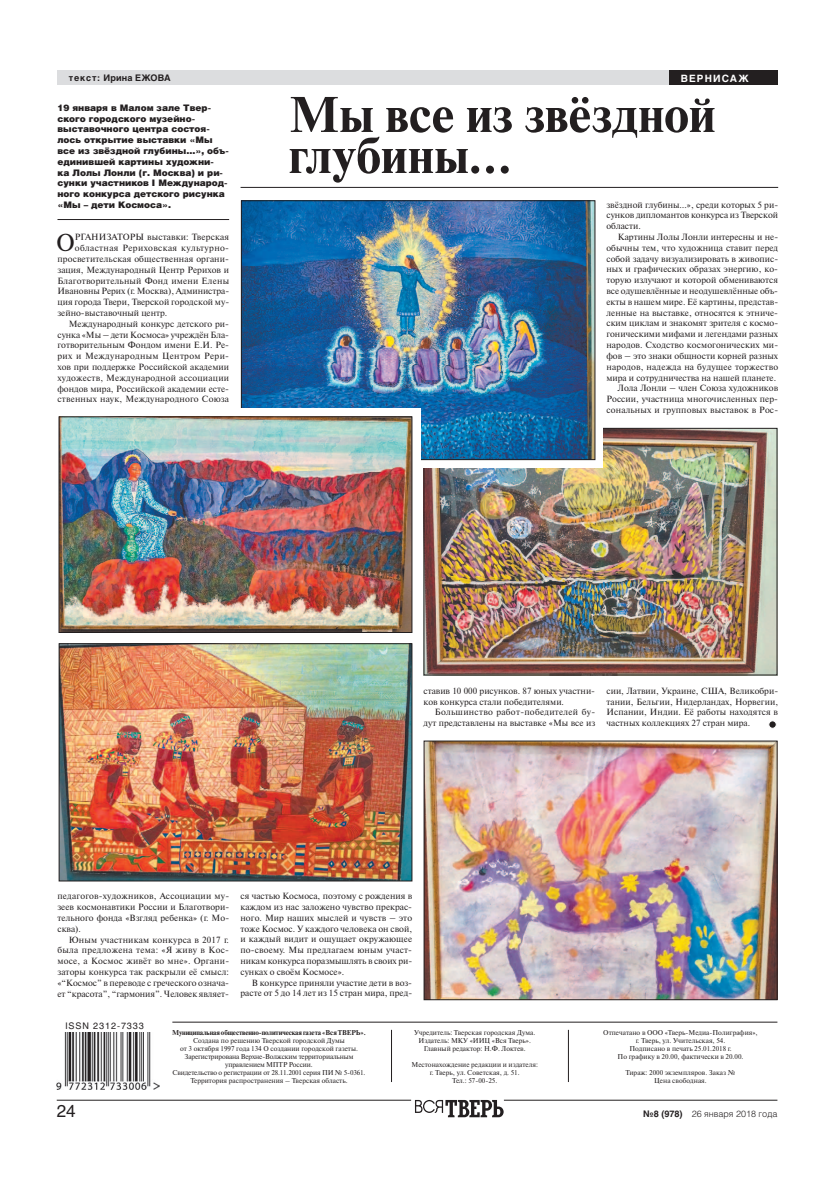
<style>
.page{position:relative;width:820px;height:1191px;background:#fff}
.page>*{position:absolute;margin:0;border:0;box-sizing:border-box;transform-origin:0 0}
.t1{font:700 50px/41px "Newton C";color:#231f20}
.t2{font:24.4px "Newton C";color:#231f20}
.t3{font:17px "Helios";color:#231f20}
.t4{font:700 10px "Helios";color:#fff}
.t5{font:9px/10.8px "Newton C";color:#231f20;text-align:justify}
.t6{font:900 9px/10.8px "Helios";color:#231f20}
.t7{font:9px "Newton C";letter-spacing:.02em;color:#231f20}
.t8{font:9px/10.8px "Newton C";letter-spacing:.03em;color:#231f20;text-align:right}
.t9{font:9px "Newton C";letter-spacing:.04em;color:#231f20}
.t10{font:9px "Newton C";letter-spacing:.035em;color:#231f20}
.t11{font:300 9px "Helios";color:#231f20}
.t12{font:700 9px "Helios";letter-spacing:.025em;color:#231f20}
.t13{font:9px "Helios";letter-spacing:.1em;color:#231f20}
.t14{font:7px/8px "Newton C";color:#231f20;text-align:center}
.t15{font:700 7px "Newton C";letter-spacing:-.015em;color:#231f20}
.s1{font-weight:700}
</style>
<div class="page">
<hr style="left:57px;top:1100px;width:354px;height:1px;background:#231f20">
<hr style="left:503px;top:1100px;width:274px;height:1px;background:#231f20">
<svg style="left:415px;top:1100px;width:88px;height:17px"></svg>
<hr style="left:57px;top:219px;width:172px;height:1px;background:#231f20">
<div style="left:768px;top:721px;width:8px;height:7px;background:#231f20;border-radius:50%"></div>
<div style="left:768px;top:720px;width:8px;height:8px;border:1px solid #fff;border-radius:50%"></div>
<img style="left:425px;top:742px;width:350px;height:256px">
<div style="left:423px;top:740px;width:354px;height:260px;border:1px solid #231f20"></div>
<img style="left:425px;top:430px;width:349px;height:243px">
<div style="left:423px;top:428px;width:353px;height:247px;border:1px solid #231f20"></div>
<img style="left:61px;top:645px;width:349px;height:234px">
<div style="left:59px;top:643px;width:353px;height:238px;border:1px solid #231f20"></div>
<div style="left:57px;top:71px;width:720px;height:14px;background:#dcdddf"></div>
<div style="left:669px;top:71px;width:108px;height:14px;background:#231f20"></div>
<hr style="left:240px;top:187px;width:537px;height:1px;background:#231f20">
<hr style="left:172px;top:1021px;width:605px;height:1px;background:#231f20">
<hr style="left:568px;top:1029px;width:1px;height:53px;background:#231f20">
<hr style="left:391px;top:1029px;width:1px;height:53px;background:#231f20">
<img style="left:57px;top:1032px;width:102px;height:57px">
<div style="left:420px;top:299px;width:182px;height:169px;background:linear-gradient(to right,#fff,#fff)"></div>
<img style="left:243px;top:202px;width:350px;height:256px">
<div style="left:241px;top:200px;width:354px;height:260px;border:1px solid #231f20"></div>
<div style="left:197px;top:409px;width:223px;height:151px;background:#fff"></div>
<img style="left:61px;top:418px;width:349px;height:212px">
<div style="left:59px;top:416px;width:353px;height:216px;border:1px solid #231f20"></div>
<p class="t12" style="left:69px;top:73px;width:103px">текст: Ирина ЕЖОВА</p>
<p class="t4" style="left:680px;top:72px;width:9px">вер</p>
<p class="t4" style="left:704px;top:72px;width:36px">нисаж</p>
<h1 class="t1" style="left:289px;top:94px;width:428px">Мы все из звёздной глубины…</h1>
<p class="t6" style="left:57px;top:102px;width:173px">19 января в Малом зале Твер&shy;ского городского музейно&shy;выставочного центра состоя&shy;лось открытие выставки «Мы все из звёздной глубины…», объ&shy;единившей картины художни-<br>ка Лолы Лонли (г. Москва) и ри&shy;сунки участников I Международ&shy;ного конкурса детского рисунка «Мы – дети Космоса».</p>
<h2 class="t2" style="left:56px;top:229px;width:18px">О</h2>
<p class="t5" style="left:75px;top:232px;width:24px">рганиз</p>
<p class="t5" style="left:111px;top:232px;width:119px">аторы выставки: Тверская</p>
<p class="t5" style="left:606px;top:199px;width:173px">звёздной глубины…», среди которых 5 ри&shy;сунков дипломантов конкурса из Тверской области.</p>
<p class="t5" style="left:606px;top:232px;width:173px;text-align:right">Картины Лолы Лонли интересны и не&shy;обычны тем, что художница ставит перед собой задачу визуализировать в живопис&shy;ных и графических образах энергию, ко&shy;торую излучают и которой обмениваются все одушевлённые и неодушевлённые объ&shy;екты в нашем мире. Её картины, представ&shy;ленные на выставке, относятся к этниче&shy;ским циклам и знакомят зрителя с космо&shy;гоническими мифами и легендами разных народов. Сходство космогонических ми&shy;фов – это знаки общности корней разных народов, надежда на будущее торжество мира и сотрудничества на нашей планете.<br>Лола Лонли – член Союза художников России, участница многочисленных пер&shy;сональных и групповых выставок в Рос-</p>
<p class="t9" style="left:75px;top:243px;width:156px">областная Рериховская культурно-</p>
<p class="t5" style="left:57px;top:253px;width:173px">просветительская общественная органи-</p>
<p class="t5" style="left:57px;top:264px;width:173px">зация, Международный Центр Рерихов и</p>
<p class="t7" style="left:57px;top:275px;width:173px">Благотворительный Фонд имени Елены</p>
<p class="t5" style="left:57px;top:286px;width:173px">Ивановны Рерих (г. Москва), Администра-</p>
<p class="t5" style="left:57px;top:297px;width:173px">ция города Твери, Тверской городской му-</p>
<p class="t5" style="left:57px;top:307px;width:111px">зейно-выставочный центр.</p>
<p class="t5" style="left:69px;top:318px;width:162px">Международный конкурс детского ри-</p>
<p class="t5" style="left:57px;top:329px;width:173px">сунка «Мы – дети Космоса» учреждён Бла-</p>
<p class="t5" style="left:57px;top:340px;width:173px">готворительным Фондом имени Е.И. Ре-</p>
<p class="t10" style="left:57px;top:351px;width:173px">рих и Международным Центром Рери-</p>
<p class="t5" style="left:57px;top:361px;width:173px">хов при поддержке Российской академии</p>
<p class="t7" style="left:57px;top:373px;width:173px">художеств, Международной ассоциации</p>
<p class="t5" style="left:57px;top:383px;width:173px">фондов мира, Российской академии есте-</p>
<p class="t7" style="left:57px;top:394px;width:173px">ственных наук, Международного Союза</p>
<p class="t5" style="left:423px;top:685px;width:173px">ставив 10 000 рисунков. 87 юных участни&shy;ков конкурса стали победителями.</p>
<p class="t8" style="left:423px;top:707px;width:173px">Большинство работ-победителей бу&shy;дут представлены на выставке «Мы все из</p>
<p class="t5" style="left:606px;top:685px;width:173px">сии, Латвии, Украине, США, Великобри&shy;тании, Бельгии, Нидерландах, Норвегии, Испании, Индии. Её работы находятся в частных коллекциях 27 стран мира.</p>
<p class="t5" style="left:57px;top:891px;width:173px">педагогов-художников, Ассоциации му&shy;зеев космонавтики России и Благотвори&shy;тельного фонда «Взгляд ребенка» (г. Мо&shy;сква).</p>
<p class="t5" style="left:57px;top:934px;width:173px;text-indent:11px">Юным участникам конкурса в 2017 г. была предложена тема: «Я живу в Кос&shy;мосе, а Космос живёт во мне». Органи&shy;заторы конкурса так раскрыли её смысл: «“Космос” в переводе с греческого означа&shy;ет “красота”, “гармония”. Человек являет-</p>
<p class="t5" style="left:240px;top:890px;width:173px">ся частью Космоса, поэтому с рождения в каждом из нас заложено чувство прекрас&shy;ного. Мир наших мыслей и чувств – это тоже Космос. У каждого человека он свой, и каждый видит и ощущает окружающее по-своему. Мы предлагаем юным участ&shy;никам конкурса поразмышлять в своих ри&shy;сунках о своём Космосе».</p>
<p class="t5" style="left:240px;top:977px;width:173px;text-align:right">В конкурсе приняли участие дети в воз&shy;расте от 5 до 14 лет из 15 стран мира, пред-</p>
<p class="t13" style="left:65px;top:1020px;width:80px">ISSN 2312-7333</p>
<p class="t15" style="left:172px;top:1029px;width:195px">Муниципальная общественно-политическая газета «Вся Тв ерь ».</p>
<p class="t14" style="left:172px;top:1037px;width:194px">Создана по решению Тверской городской Думы<br>от 3 октября 1997 года 134 О создании городской газеты.<br>Зарегистрирована Верхне-Волжским территориальным управлением МПТР России.<br>Свидетельство о регистрации от 28.11.2001 серия ПИ № 5-0361.<br>Территория распространения – Тверская область.</p>
<p class="t14" style="left:414px;top:1029px;width:122px">Учредитель: Тверская городская Дума.<br>Издатель: МКУ «ИИЦ «Вся Тверь».<br>Главный редактор: Н.Ф. Локтев.</p>
<p class="t14" style="left:411px;top:1061px;width:128px">Местонахождение редакции и издателя: г. Тверь, ул. Советская, д. 51.<br>Тел.: 57-00-25.</p>
<p class="t14" style="left:603px;top:1029px;width:50px">Отпечатано в ООО</p>
<p class="t14" style="left:664px;top:1029px;width:94px">«Тверь-Медиа-Полиграфия»,</p>
<p class="t14" style="left:635px;top:1037px;width:91px">г. Тверь, ул. Учительская, 54.</p>
<p class="t14" style="left:629px;top:1045px;width:104px">Подписано в печать 25.01.2018 г.</p>
<p class="t14" style="left:617px;top:1053px;width:127px">По графику в 20.00, фактически в 20.00.</p>
<p class="t14" style="left:625px;top:1069px;width:111px">Тираж: 2000 экземпляров. Заказ №<br>Цена свободная.</p>
<h3 class="t3" style="left:57px;top:1100px;width:21px">24</h3>
<p class="t11" style="left:643px;top:1108px;width:136px"><span class="s1">№8 (978)</span> 26 января 2018 года</p>
</div>
